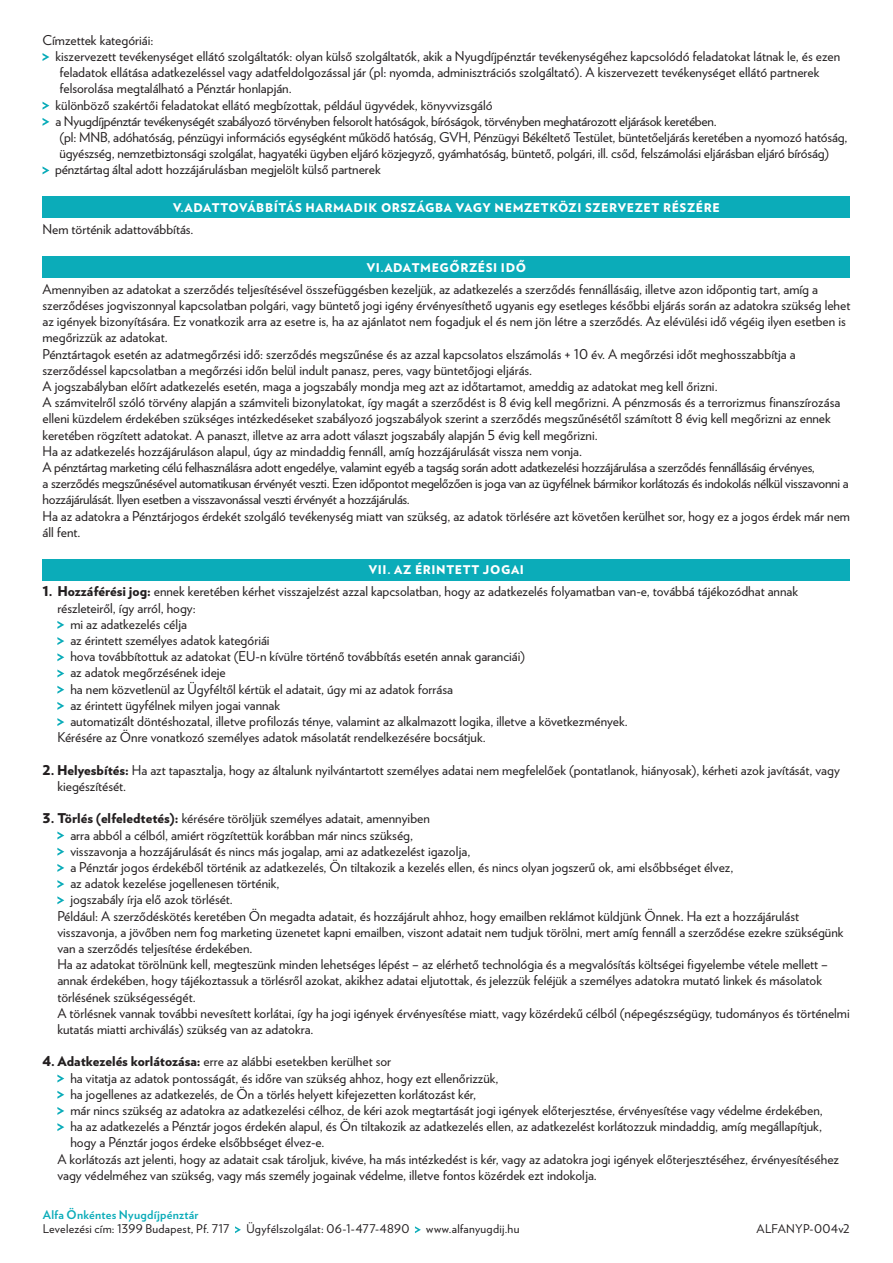
<style>
.page{position:relative;width:893px;height:1263px;background:#fff}
.page>*{position:absolute;margin:0;border:0;box-sizing:border-box;transform-origin:0 0}
.t1{font:13.5px/16.2px "Verlag";color:#231f20}
.t2{font:13.5px "Verlag";letter-spacing:-.02em;color:#231f20}
.t3{font:900 12px "Verlag";letter-spacing:.05em;color:#fff}
.t4{font:12px "Verlag";letter-spacing:.02em;color:#231f20}
.t5{font:700 12px "Verlag";letter-spacing:.02em;color:#0bacb9}
.s1{font-weight:900}
</style>
<div class="page">
<svg style="left:43px;top:53px;width:6px;height:8px"></svg>
<svg style="left:43px;top:102px;width:6px;height:8px"></svg>
<svg style="left:43px;top:118px;width:6px;height:8px"></svg>
<svg style="left:43px;top:166px;width:6px;height:8px"></svg>
<div style="left:43px;top:197px;width:807px;height:21px;background:#0bacb9"></div>
<div style="left:43px;top:256px;width:807px;height:22px;background:#0bacb9"></div>
<div style="left:43px;top:559px;width:807px;height:21px;background:#0bacb9"></div>
<svg style="left:57px;top:621px;width:7px;height:8px"></svg>
<svg style="left:57px;top:637px;width:7px;height:8px"></svg>
<svg style="left:57px;top:653px;width:7px;height:8px"></svg>
<svg style="left:57px;top:669px;width:7px;height:8px"></svg>
<svg style="left:57px;top:686px;width:7px;height:8px"></svg>
<svg style="left:57px;top:702px;width:7px;height:8px"></svg>
<svg style="left:57px;top:718px;width:7px;height:8px"></svg>
<svg style="left:57px;top:831px;width:7px;height:8px"></svg>
<svg style="left:57px;top:848px;width:7px;height:8px"></svg>
<svg style="left:57px;top:864px;width:7px;height:8px"></svg>
<svg style="left:57px;top:880px;width:7px;height:8px"></svg>
<svg style="left:57px;top:896px;width:7px;height:8px"></svg>
<svg style="left:57px;top:1074px;width:7px;height:8px"></svg>
<svg style="left:57px;top:1091px;width:7px;height:8px"></svg>
<svg style="left:57px;top:1107px;width:7px;height:8px"></svg>
<svg style="left:57px;top:1123px;width:7px;height:8px"></svg>
<svg style="left:235px;top:1226px;width:6px;height:7px"></svg>
<svg style="left:415px;top:1226px;width:6px;height:7px"></svg>
<p class="t1" style="left:43px;top:31px;width:112px">Címzettek kategóriái:</p>
<p class="t1" style="left:56px;top:47px;width:786px">kiszervezett tevékenységet ellátó szolgáltatók: olyan külső szolgáltatók, akik a Nyugdíjpénztár tevékenységéhez kapcsolódó feladatokat látnak le, és ezen</p>
<p class="t1" style="left:60px;top:64px;width:761px">feladatok ellátása adatkezeléssel vagy adatfeldolgozással jár (pl: nyomda, adminisztrációs szolgáltató). A kiszervezett tevékenységet ellátó partnerek</p>
<p class="t1" style="left:60px;top:80px;width:234px">felsorolása megtalálható a Pénztár honlapján.</p>
<p class="t1" style="left:56px;top:96px;width:439px">különböző szakértői feladatokat ellátó megbízottak, például ügyvédek, könyvvizsgáló</p>
<p class="t2" style="left:56px;top:111px;width:663px">a Nyugdíjpénztár tevékenységét szabályozó törvényben felsorolt hatóságok, bíróságok, törvényben meghatározott eljárások keretében.</p>
<p class="t1" style="left:60px;top:128px;width:790px">(pl: MNB, adóhatóság, pénzügyi információs egységként működő hatóság, GVH, Pénzügyi Békéltető Testület, büntetőeljárás keretében a nyomozó hatóság,</p>
<p class="t1" style="left:60px;top:145px;width:771px">ügyészség, nemzetbiztonsági szolgálat, hagyatéki ügyben eljáró közjegyző, gyámhatóság, büntető, polgári, ill. csőd, felszámolási eljárásban eljáró bíróság)</p>
<p class="t1" style="left:55px;top:161px;width:327px">pénztártag által adott hozzájárulásban megjelölt külső partnerek</p>
<p class="t3" style="left:173px;top:198px;width:548px">V.ADATTOVÁBBÍTÁS HARMADIK ORSZÁGBA VAGY NEMZETKÖZI SZERVEZET RÉSZÉRE</p>
<p class="t1" style="left:43px;top:220px;width:152px">Nem történik adattovábbítás.</p>
<p class="t3" style="left:367px;top:257px;width:161px">VI.ADATMEGŐRZÉSI IDŐ</p>
<p class="t1" style="left:43px;top:280px;width:809px">Amennyiben az adatokat a szerződés teljesítésével összefüggésben kezeljük, az adatkezelés a szerződés fennállásáig, illetve azon időpontig tart, amíg a szerződéses jogviszonnyal kapcsolatban polgári, vagy büntető jogi igény érvényesíthető ugyanis egy esetleges későbbi eljárás során az adatokra szükség lehet az igények bizonyítására. Ez vonatkozik arra az esetre is, ha az ajánlatot nem fogadjuk el és nem jön létre a szerződés. Az elévülési idő végéig ilyen esetben is megőrizzük az adatokat.<br>Pénztártagok esetén az adatmegőrzési idő: szerződés megszűnése és az azzal kapcsolatos elszámolás + 10 év. A megőrzési időt meghosszabbítja a szerződéssel kapcsolatban a megőrzési időn belül indult panasz, peres, vagy büntetőjogi eljárás.<br>A jogszabályban előírt adatkezelés esetén, maga a jogszabály mondja meg azt az időtartamot, ameddig az adatokat meg kell őrizni.<br>A számvitelről szóló törvény alapján a számviteli bizonylatokat, így magát a szerződést is 8 évig kell megőrizni. A pénzmosás és a terrorizmus finanszírozása elleni küzdelem érdekében szükséges intézkedéseket szabályozó jogszabályok szerint a szerződés megszűnésétől számított 8 évig kell megőrizni az ennek keretében rögzített adatokat. A panaszt, illetve az arra adott választ jogszabály alapján 5 évig kell megőrizni.<br>Ha az adatkezelés hozzájáruláson alapul, úgy az mindaddig fennáll, amíg hozzájárulását vissza nem vonja.<br>A pénztártag marketing célú felhasználásra adott engedélye, valamint egyéb a tagság során adott adatkezelési hozzájárulása a szerződés fennállásáig érvényes,<br>a szerződés megszűnésével automatikusan érvényét veszti. Ezen időpontot megelőzően is joga van az ügyfélnek bármikor korlátozás és indokolás nélkül visszavonni a hozzájárulását. Ilyen esetben a visszavonással veszti érvényét a hozzájárulás.<br>Ha az adatokra a Pénztárjogos érdekét szolgáló tevékenység miatt van szükség, az adatok törlésére azt követően kerülhet sor, hogy ez a jogos érdek már nem áll fent.</p>
<p class="t3" style="left:369px;top:560px;width:157px">VII. AZ ÉRINTETT JOGAI</p>
<p class="t1" style="left:43px;top:583px;width:757px"><span class="s1">1. Hozzáférési jog:</span> ennek keretében kérhet visszajelzést azzal kapcsolatban, hogy az adatkezelés folyamatban van-e, továbbá tájékozódhat annak</p>
<p class="t1" style="left:57px;top:599px;width:140px">részleteiről, így arról, hogy:</p>
<p class="t1" style="left:70px;top:615px;width:118px">mi az adatkezelés célja</p>
<p class="t1" style="left:70px;top:631px;width:201px">az érintett személyes adatok kategóriái</p>
<p class="t1" style="left:70px;top:648px;width:456px">hova továbbítottuk az adatokat (EU-n kívülre történő továbbítás esetén annak garanciái)</p>
<p class="t1" style="left:70px;top:664px;width:157px">az adatok megőrzésének ideje</p>
<p class="t1" style="left:70px;top:680px;width:384px">ha nem közvetlenül az Ügyféltől kértük el adatait, úgy mi az adatok forrása</p>
<p class="t1" style="left:70px;top:696px;width:211px">az érintett ügyfélnek milyen jogai vannak</p>
<p class="t1" style="left:70px;top:712px;width:559px">automatizált döntéshozatal, illetve profilozás ténye, valamint az alkalmazott logika, illetve a következmények.</p>
<p class="t1" style="left:57px;top:729px;width:430px">Kérésére az Önre vonatkozó személyes adatok másolatát rendelkezésére bocsátjuk.</p>
<p class="t1" style="left:57px;top:761px;width:784px;text-indent:-15px"><span class="s1">2. Helyesbítés:</span> Ha azt tapasztalja, hogy az általunk nyilvántartott személyes adatai nem megfelelőek (pontatlanok, hiányosak), kérheti azok javítását, vagy kiegészítését.</p>
<p class="t1" style="left:43px;top:810px;width:389px"><span class="s1">3. Törlés (elfeledtetés):</span> kérésére töröljük személyes adatait, amennyiben</p>
<p class="t1" style="left:70px;top:826px;width:344px">arra abból a célból, amiért rögzítettük korábban már nincs szükség,</p>
<p class="t1" style="left:70px;top:842px;width:402px">visszavonja a hozzájárulását és nincs más jogalap, ami az adatkezelést igazolja,</p>
<p class="t1" style="left:70px;top:858px;width:664px">a Pénztár jogos érdekéből történik az adatkezelés, Ön tiltakozik a kezelés ellen, és nincs olyan jogszerű ok, ami elsőbbséget élvez,</p>
<p class="t1" style="left:70px;top:874px;width:211px">az adatok kezelése jogellenesen történik,</p>
<p class="t1" style="left:70px;top:891px;width:164px">jogszabály írja elő azok törlését.</p>
<p class="t1" style="left:57px;top:907px;width:743px">Például: A szerződéskötés keretében Ön megadta adatait, és hozzájárult ahhoz, hogy emailben reklámot küldjünk Önnek. Ha ezt a hozzájárulást</p>
<p class="t1" style="left:57px;top:923px;width:788px">visszavonja, a jövőben nem fog marketing üzenetet kapni emailben, viszont adatait nem tudjuk törölni, mert amíg fennáll a szerződése ezekre szükségünk</p>
<p class="t1" style="left:57px;top:939px;width:197px">van a szerződés teljesítése érdekében.</p>
<p class="t1" style="left:57px;top:955px;width:772px">Ha az adatokat törölnünk kell, megteszünk minden lehetséges lépést – az elérhető technológia és a megvalósítás költségei figyelembe vétele mellett –</p>
<p class="t1" style="left:57px;top:972px;width:766px">annak érdekében, hogy tájékoztassuk a törlésről azokat, akikhez adatai eljutottak, és jelezzük feléjük a személyes adatokra mutató linkek és másolatok</p>
<p class="t1" style="left:57px;top:988px;width:140px">törlésének szükségességét.</p>
<p class="t1" style="left:57px;top:1004px;width:794px">A törlésnek vannak további nevesített korlátai, így ha jogi igények érvényesítése miatt, vagy közérdekű célból (népegészségügy, tudományos és történelmi</p>
<p class="t1" style="left:57px;top:1020px;width:258px">kutatás miatti archiválás) szükség van az adatokra.</p>
<p class="t1" style="left:43px;top:1053px;width:350px"><span class="s1">4. Adatkezelés korlátozása:</span> erre az alábbi esetekben kerülhet sor</p>
<p class="t1" style="left:70px;top:1069px;width:430px">ha vitatja az adatok pontosságát, és időre van szükség ahhoz, hogy ezt ellenőrizzük,</p>
<p class="t1" style="left:70px;top:1085px;width:407px">ha jogellenes az adatkezelés, de Ön a törlés helyett kifejezetten korlátozást kér,</p>
<p class="t1" style="left:70px;top:1101px;width:754px">már nincs szükség az adatokra az adatkezelési célhoz, de kéri azok megtartását jogi igények előterjesztése, érvényesítése vagy védelme érdekében,</p>
<p class="t1" style="left:70px;top:1117px;width:753px">ha az adatkezelés a Pénztár jogos érdekén alapul, és Ön tiltakozik az adatkezelés ellen, az adatkezelést korlátozzuk mindaddig, amíg megállapítjuk,</p>
<p class="t1" style="left:70px;top:1134px;width:256px">hogy a Pénztár jogos érdeke elsőbbséget élvez-e.</p>
<p class="t1" style="left:57px;top:1150px;width:783px">A korlátozás azt jelenti, hogy az adatait csak tároljuk, kivéve, ha más intézkedést is kér, vagy az adatokra jogi igények előterjesztéséhez, érvényesítéséhez</p>
<p class="t1" style="left:57px;top:1166px;width:541px">vagy védelméhez van szükség, vagy más személy jogainak védelme, illetve fontos közérdek ezt indokolja.</p>
<p class="t5" style="left:43px;top:1205px;width:157px">Alfa Önkéntes Nyugdíjpénztár</p>
<p class="t4" style="left:43px;top:1220px;width:188px">Levelezési cím: 1399 Budapest, Pf. 717</p>
<p class="t4" style="left:246px;top:1220px;width:165px">Ügyfélszolgálat: 06-1-477-4890</p>
<p class="t4" style="left:426px;top:1220px;width:95px">www.alfanyugdij.hu</p>
<p class="t4" style="left:756px;top:1220px;width:95px">ALFANYP-004v2</p>
</div>
